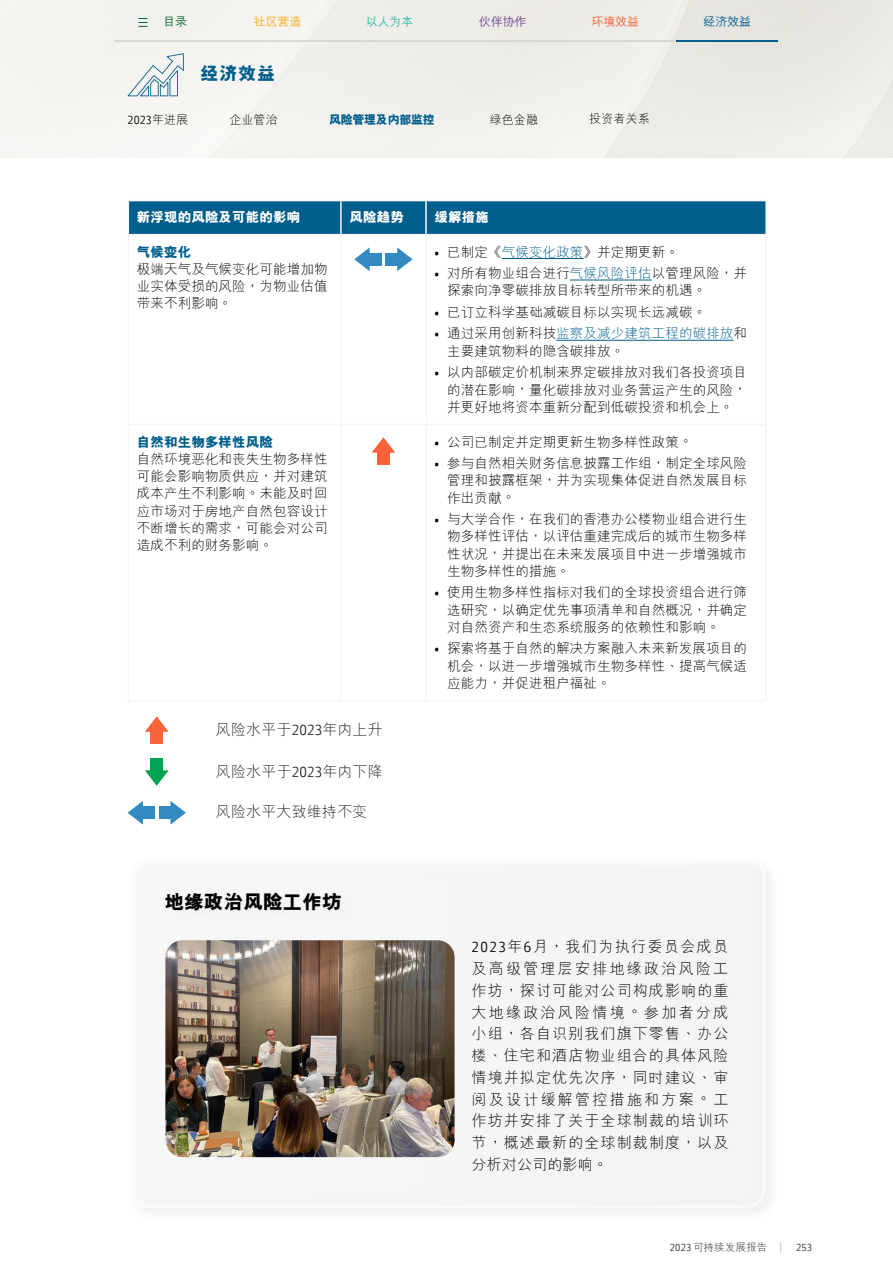
<style>
.page{position:relative;width:893px;height:1263px;background:#fff}
.page>*{position:absolute;margin:0;border:0;box-sizing:border-box;transform-origin:0 0}
.t1{font:800 19.5px "M Hei PRC";letter-spacing:.01em;color:#000}
.t2{font:800 18px "M Hei PRC";color:#005e8c}
.t3{font:300 15px/21.8px "M Hei PRC";letter-spacing:.075em;color:#000;text-align:justify}
.t4{font:300 15px "M Hei PRC";letter-spacing:.01em;color:#272524}
.t5{font:300 13.5px/17.2px "M Hei PRC";letter-spacing:.01em;color:#000;text-align:justify}
.t6{font:800 13.5px "M Hei PRC";letter-spacing:.01em;color:#fff}
.t7{font:800 13.5px "M Hei PRC";letter-spacing:.01em;color:#005e8c}
.t8{font:300 12px "M Hei PRC";letter-spacing:.01em;color:#000}
.t9{font:800 12px "M Hei PRC";letter-spacing:-.025em;color:#005e8c}
.t10{font:300 12px "FS Jack";color:#000}
.t11{font:500 12px "M Hei PRC";color:#f5af1c}
.t12{font:500 12px "M Hei PRC";color:#2db9aa}
.t13{font:500 12px "M Hei PRC";color:#6a478d}
.t14{font:500 12px "M Hei PRC";color:#fa6339}
.t15{font:500 12px "M Hei PRC";color:#005e8c}
.t16{font:500 12px "M Hei PRC";color:#063}
.t17{font:300 10.5px "M Hei PRC";letter-spacing:.01em;color:#272524}
.t18{font:300 10.5px "FS Jack";color:#272524}
.s1{font-family:"M Hei PRC"}
.s2{font-family:"M Hei HK"}
.s3{font-family:"FS Jack"}
.s4{color:#005e8c}
</style>
<div class="page">
<div style="left:0;top:0;width:893px;height:157px;background:#f1efeb"></div>
<svg style="left:128px;top:53px;width:56px;height:43px"></svg>
<svg style="left:138px;top:18px;width:9px;height:9px"></svg>
<hr style="left:114px;top:40px;width:665px;height:2px;background:#d1d1d1">
<hr style="left:676px;top:40px;width:102px;height:2px;background:#005e8c">
<div style="left:150px;top:730px;width:13px;height:13px;background:#fa6339"></div>
<svg style="left:145px;top:716px;width:24px;height:16px"></svg>
<div style="left:150px;top:759px;width:13px;height:13px;background:#00a351"></div>
<svg style="left:145px;top:770px;width:24px;height:16px"></svg>
<div style="left:141px;top:806px;width:14px;height:13px;background:#338ac1"></div>
<svg style="left:128px;top:801px;width:15px;height:24px"></svg>
<div style="left:159px;top:806px;width:13px;height:13px;background:#338ac1"></div>
<svg style="left:170px;top:801px;width:16px;height:24px"></svg>
<div style="left:129px;top:201px;width:636px;height:33px;background:#005e8c"></div>
<hr style="left:340px;top:201px;width:2px;height:33px;background:#f6f6f6">
<hr style="left:425px;top:201px;width:2px;height:33px;background:#f6f6f6">
<hr style="left:340px;top:235px;width:2px;height:189px;background:#f6f6f6">
<hr style="left:425px;top:235px;width:2px;height:189px;background:#f6f6f6">
<hr style="left:340px;top:425px;width:2px;height:275px;background:#f6f6f6">
<hr style="left:425px;top:425px;width:2px;height:275px;background:#f6f6f6">
<hr style="left:128px;top:200px;width:213px;height:1px;background:#f6f6f6">
<hr style="left:128px;top:201px;width:1px;height:33px;background:#f6f6f6">
<hr style="left:341px;top:200px;width:85px;height:1px;background:#f6f6f6">
<hr style="left:426px;top:200px;width:341px;height:1px;background:#f6f6f6">
<hr style="left:765px;top:201px;width:2px;height:33px;background:#f6f6f6">
<hr style="left:128px;top:234px;width:213px;height:1px;background:#f6f6f6">
<hr style="left:341px;top:234px;width:85px;height:1px;background:#f6f6f6">
<hr style="left:426px;top:234px;width:341px;height:1px;background:#f6f6f6">
<hr style="left:128px;top:235px;width:1px;height:189px;background:#f6f6f6">
<hr style="left:765px;top:235px;width:2px;height:189px;background:#f6f6f6">
<hr style="left:128px;top:424px;width:213px;height:1px;background:#f6f6f6">
<hr style="left:128px;top:425px;width:1px;height:275px;background:#f6f6f6">
<hr style="left:341px;top:424px;width:85px;height:1px;background:#f6f6f6">
<hr style="left:426px;top:424px;width:341px;height:1px;background:#f6f6f6">
<hr style="left:765px;top:425px;width:2px;height:275px;background:#f6f6f6">
<hr style="left:128px;top:700px;width:213px;height:1px;background:#f6f6f6">
<hr style="left:341px;top:700px;width:85px;height:1px;background:#f6f6f6">
<hr style="left:426px;top:700px;width:341px;height:1px;background:#f6f6f6">
<div style="left:368px;top:253px;width:13px;height:13px;background:#338ac1"></div>
<svg style="left:354px;top:247px;width:16px;height:24px"></svg>
<div style="left:385px;top:253px;width:14px;height:13px;background:#338ac1"></div>
<svg style="left:397px;top:247px;width:16px;height:24px"></svg>
<hr style="left:502px;top:258px;width:82px;height:1px;background:#005e8c">
<hr style="left:570px;top:280px;width:82px;height:1px;background:#005e8c">
<hr style="left:556px;top:340px;width:178px;height:1px;background:#005e8c">
<div style="left:377px;top:451px;width:13px;height:13px;background:#fa6339"></div>
<svg style="left:372px;top:437px;width:23px;height:16px"></svg>
<div style="left:129px;top:858px;width:635px;height:348px;background:#f5f5f5;border-radius:17px"></div>
<div style="left:128px;top:857px;width:637px;height:351px;border:3px solid #fff;border-radius:17px"></div>
<img style="left:165px;top:940px;width:290px;height:217px">
<p class="t16" style="left:163px;top:16px;width:25px">目录</p>
<p class="t11" style="left:254px;top:16px;width:49px">社区营造</p>
<p class="t12" style="left:366px;top:16px;width:49px">以人为本</p>
<p class="t13" style="left:479px;top:16px;width:49px">伙伴协作</p>
<p class="t14" style="left:591px;top:16px;width:49px">环境效益</p>
<p class="t15" style="left:703px;top:16px;width:49px">经济效益</p>
<h2 class="t2" style="left:200px;top:65px;width:76px">经济效益</h2>
<p class="t10" style="left:128px;top:110px;width:62px">2023<span class="s1">年进展</span></p>
<p class="t8" style="left:229px;top:113px;width:50px">企业管治</p>
<p class="t8" style="left:490px;top:113px;width:50px">绿色金融</p>
<p class="t8" style="left:589px;top:112px;width:62px">投资者关系</p>
<p class="t9" style="left:329px;top:113px;width:107px">风险管理及内部监控</p>
<p class="t6" style="left:137px;top:211px;width:165px">新浮现的风险及可能的影响</p>
<p class="t6" style="left:349px;top:211px;width:56px">风险趋势</p>
<p class="t6" style="left:434px;top:211px;width:56px">缓解措施</p>
<p class="t7" style="left:137px;top:245px;width:56px">气候变化</p>
<p class="t5" style="left:137px;top:261px;width:192px">极端天气及气候变化可能增加物业实体受损的风险<span class="s2">，</span>为物业估值带来不利影响<span class="s2">。</span></p>
<p class="t5" style="left:434px;top:243px;width:246px"><span class="s3">•</span> 已制定<span class="s2">《</span><span class="s4">气候变化政策</span><span class="s2">》</span>并定期更新<span class="s2">。</span></p>
<p class="t5" style="left:447px;top:265px;width:301px;text-indent:-13px"><span class="s3">•</span> 对所有物业组合进行<span class="s4">气候风险评估</span>以管理风险<span class="s2">，</span>并探索向净零碳排放目标转型所带来的机遇<span class="s2">。</span></p>
<p class="t5" style="left:434px;top:304px;width:273px"><span class="s3">•</span> 已订立科学基础减碳目标以实现长远减碳<span class="s2">。</span></p>
<p class="t5" style="left:447px;top:325px;width:301px;text-indent:-13px"><span class="s3">•</span> 通过采用创新科技<span class="s4">监察及减少建筑工程的碳排放</span>和主要建筑物料的隐含碳排放<span class="s2">。</span></p>
<p class="t5" style="left:447px;top:364px;width:301px;text-indent:-13px"><span class="s3">•</span> 以内部碳定价机制来界定碳排放对我们各投资项目的潜在影响<span class="s2">，</span>量化碳排放对业务营运产生的风险<span class="s2">，</span>并更好地将资本重新分配到低碳投资和机会上<span class="s2">。</span></p>
<p class="t7" style="left:137px;top:435px;width:138px">自然和生物多样性风险</p>
<p class="t5" style="left:137px;top:451px;width:192px">自然环境恶化和丧失生物多样性可能会影响物质供应<span class="s2">，</span>并对建筑成本产生不利影响<span class="s2">。</span>未能及时回应市场对于房地产自然包容设计不断增长的需求<span class="s2">，</span>可能会对公司造成不利的财务影响<span class="s2">。</span></p>
<p class="t4" style="left:216px;top:721px;width:168px">风险水平于<span class="s3">2023</span>年内上升</p>
<p class="t4" style="left:216px;top:763px;width:168px">风险水平于<span class="s3">2023</span>年内下降</p>
<p class="t4" style="left:216px;top:804px;width:153px">风险水平大致维持不变</p>
<h1 class="t1" style="left:165px;top:892px;width:179px">地缘政治风险工作坊</h1>
<p class="t5" style="left:434px;top:433px;width:260px"><span class="s3">•</span> 公司已制定并定期更新生物多样性政策<span class="s2">。</span></p>
<p class="t5" style="left:447px;top:455px;width:301px;text-indent:-13px"><span class="s3">•</span> 参与自然相关财务信息披露工作组<span class="s2">，</span>制定全球风险管理和披露框架<span class="s2">，</span>并为实现集体促进自然发展目标作出贡献<span class="s2">。</span></p>
<p class="t5" style="left:447px;top:511px;width:301px;text-indent:-13px"><span class="s3">•</span> 与大学合作<span class="s2">，</span>在我们的香港办公楼物业组合进行生物多样性评估<span class="s2">，</span>以评估重建完成后的城市生物多样性状况<span class="s2">，</span>并提出在未来发展项目中进一步增强城市生物多样性的措施<span class="s2">。</span></p>
<p class="t5" style="left:447px;top:584px;width:301px;text-indent:-13px"><span class="s3">•</span> 使用生物多样性指标对我们的全球投资组合进行筛选研究<span class="s2">，</span>以确定优先事项清单和自然概况<span class="s2">，</span>并确定对自然资产和生态系统服务的依赖性和影响<span class="s2">。</span></p>
<p class="t5" style="left:447px;top:640px;width:301px;text-indent:-13px"><span class="s3">•</span> 探索将基于自然的解决方案融入未来新发展项目的机会<span class="s2">，</span>以进一步增强城市生物多样性<span class="s2">、</span>提高气候适应能力<span class="s2">，</span>并促进租户福祉<span class="s2">。</span></p>
<p class="t3" style="left:472px;top:936px;width:258px"><span class="s3">2023</span>年<span class="s3">6</span>月<span class="s2">，</span>我们为执行委员会成员及高级管理层安排地缘政治风险工作坊<span class="s2">，</span>探讨可能对公司构成影响的重大地缘政治风险情境<span class="s2">。</span>参加者分成小组<span class="s2">，</span>各自识别我们旗下零售<span class="s2">、</span>办公楼<span class="s2">、</span>住宅和酒店物业组合的具体风险情境并拟定优先次序<span class="s2">，</span>同时建议<span class="s2">、</span>审阅及设计缓解管控措施和方案<span class="s2">。</span>工作坊并安排了关于全球制裁的培训环节<span class="s2">，</span>概述最新的全球制裁制度<span class="s2">，</span>以及分析对公司的影响<span class="s2">。</span></p>
<p class="t17" style="left:670px;top:1241px;width:99px"><span class="s3">2023</span> 可持续发展报告</p>
<p class="t18" style="left:796px;top:1239px;width:17px">253</p>
</div>
